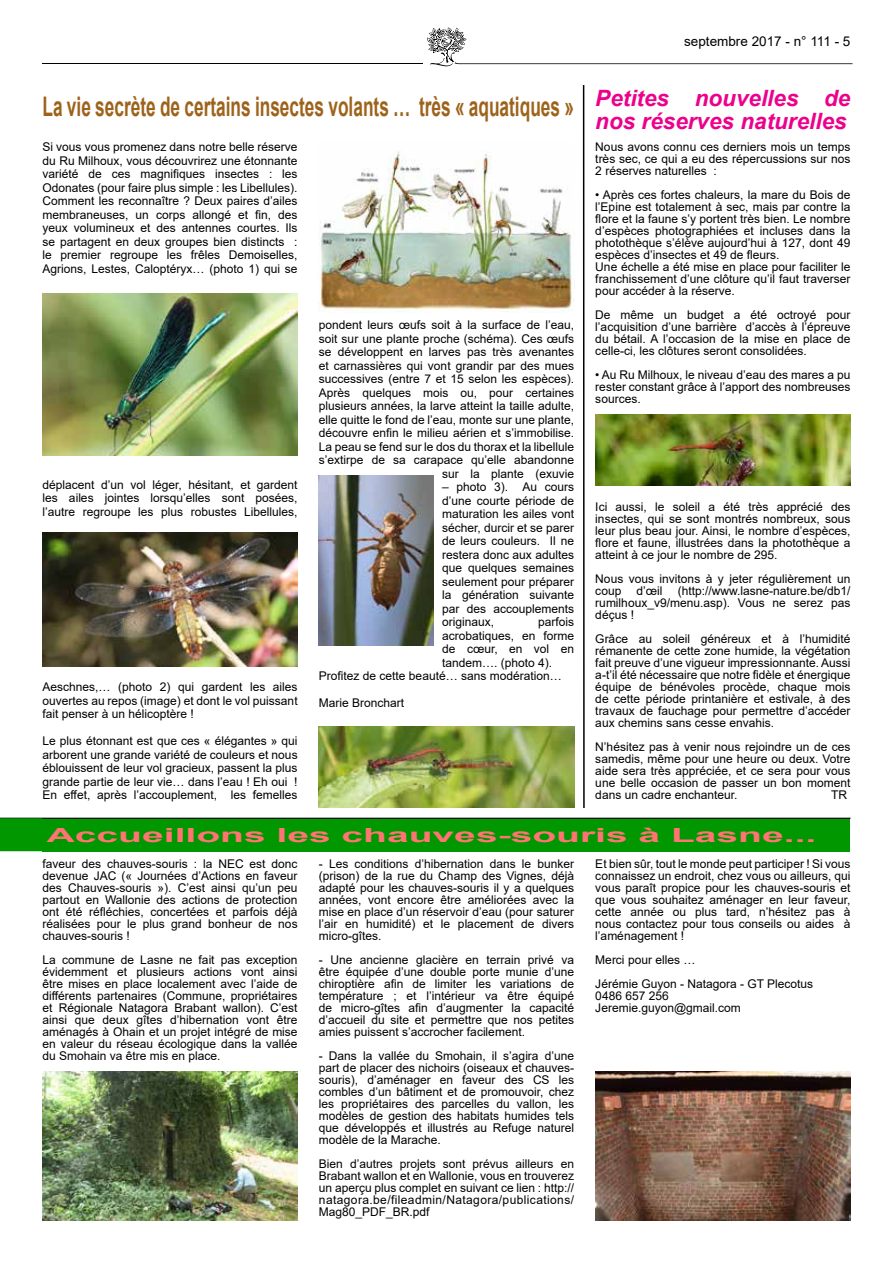
<style>
.page{position:relative;width:893px;height:1263px;background:#fff}
.page>*{position:absolute;margin:0;border:0;box-sizing:border-box;transform-origin:0 0}
.t1{font:700 27px "Arial";color:#9d631b;scale:.64 1}
.t2{font:italic 700 22.5px/22.5px "Arial";color:#ec008c}
.t3{font:700 19.5px "Arial";color:#ff7373;scale:2 1}
.t4{font:13.5px "Arial";color:#000}
.t5{font:12px/12px "Arial";color:#000;text-align:justify}
</style>
<div class="page">
<svg style="left:427px;top:27px;width:426px;height:39px"></svg>
<hr style="left:43px;top:63px;width:380px;height:1px;background:#000">
<hr style="left:0;top:818px;width:850px;height:1px;background:#000">
<div style="left:43px;top:819px;width:807px;height:32px;background:#009700"></div>
<img style="left:43px;top:293px;width:255px;height:163px">
<img style="left:43px;top:532px;width:255px;height:135px">
<img style="left:319px;top:151px;width:255px;height:161px">
<img style="left:319px;top:475px;width:115px;height:170px">
<img style="left:319px;top:726px;width:255px;height:82px">
<img style="left:43px;top:1071px;width:255px;height:149px">
<img style="left:595px;top:1071px;width:255px;height:149px">
<svg style="left:0;top:818px;width:43px;height:33px"></svg>
<img style="left:595px;top:415px;width:255px;height:70px">
<hr style="left:583px;top:85px;width:2px;height:723px;background:#000">
<h1 class="t1" style="left:43px;top:88px;width:832px">La vie secrète de certains insectes volants … très « aquatiques »</h1>
<p class="t5" style="left:43px;top:140px;width:257px;line-height:13.5px">Si vous vous promenez dans notre belle réserve du Ru Milhoux, vous découvrirez une étonnante variété de ces magnifiques insectes : les Odonates (pour faire plus simple : les Libellules).<br>Comment les reconnaître ? Deux paires d’ailes membraneuses, un corps allongé et fin, des yeux volumineux et des antennes courtes. Ils se partagent en deux groupes bien distincts : le premier regroupe les frêles Demoiselles, Agrions, Lestes, Caloptéryx… (photo 1) qui se</p>
<p class="t5" style="left:43px;top:478px;width:257px;line-height:13.5px">déplacent d’un vol léger, hésitant, et gardent les ailes jointes lorsqu’elles sont posées, l’autre regroupe les plus robustes Libellules,</p>
<p class="t5" style="left:43px;top:680px;width:257px;line-height:13.5px">Aeschnes,… (photo 2) qui gardent les ailes ouvertes au repos (image) et dont le vol puissant fait penser à un hélicoptère !</p>
<p class="t5" style="left:43px;top:734px;width:257px;line-height:13.5px">Le plus étonnant est que ces « élégantes » qui arborent une grande variété de couleurs et nous éblouissent de leur vol gracieux, passent la plus grande partie de leur vie… dans l’eau ! Eh oui !<br>En effet, après l’accouplement, les femelles</p>
<p class="t5" style="left:319px;top:318px;width:257px;line-height:13.5px;text-align:right">pondent leurs œufs soit à la surface de l’eau, soit sur une plante proche (schéma). Ces œufs se développent en larves pas très avenantes et carnassières qui vont grandir par des mues successives (entre 7 et 15 selon les espèces).<br>Après quelques mois ou, pour certaines plusieurs années, la larve atteint la taille adulte, elle quitte le fond de l’eau, monte sur une plante, découvre enfin le milieu aérien et s’immobilise.<br>La peau se fend sur le dos du thorax et la libellule s’extirpe de sa carapace qu’elle abandonne sur la plante (exuvie</p>
<p class="t5" style="left:442px;top:480px;width:133px;line-height:13.5px">– photo 3). Au cours d’une courte période de maturation les ailes vont sécher, durcir et se parer de leurs couleurs. Il ne restera donc aux adultes que quelques semaines seulement pour préparer la génération suivante par des accouplements originaux,</p>
<p class="t5" style="left:538px;top:616px;width:38px">parfois</p>
<p class="t5" style="left:442px;top:630px;width:133px">acrobatiques, en forme</p>
<p class="t5" style="left:442px;top:643px;width:133px">de cœur, en vol en</p>
<p class="t5" style="left:442px;top:657px;width:112px">tandem…. (photo 4).</p>
<p class="t5" style="left:319px;top:670px;width:244px">Profitez de cette beauté… sans modération…</p>
<p class="t5" style="left:319px;top:697px;width:87px">Marie Bronchart</p>
<p class="t4" style="left:684px;top:32px;width:168px">septembre 2017 - n° 111 - 5</p>
<h2 class="t2" style="left:595px;top:88px;width:257px">Petites nouvelles de nos réserves naturelles</h2>
<p class="t5" style="left:595px;top:141px;width:257px">Nous avons connu ces derniers mois un temps très sec, ce qui a eu des répercussions sur nos 2 réserves naturelles :</p>
<p class="t5" style="left:595px;top:189px;width:257px;text-align:left">• Après ces fortes chaleurs, la mare du Bois de l’Epine est totalement à sec, mais par contre la flore et la faune s’y portent très bien. Le nombre d’espèces photographiées et incluses dans la photothèque s’élève aujourd’hui à 127, dont 49 espèces d’insectes et 49 de fleurs.<br>Une échelle a été mise en place pour faciliter le franchissement d’une clôture qu’il faut traverser pour accéder à la réserve.</p>
<p class="t5" style="left:595px;top:309px;width:257px">De même un budget a été octroyé pour l’acquisition d’une barrière d’accès à l’épreuve du bétail. A l’occasion de la mise en place de celle-ci, les clôtures seront consolidées.</p>
<p class="t5" style="left:595px;top:369px;width:257px">• Au Ru Milhoux, le niveau d’eau des mares a pu rester constant grâce à l’apport des nombreuses sources.</p>
<p class="t5" style="left:595px;top:501px;width:257px">Ici aussi, le soleil a été très apprécié des insectes, qui se sont montrés nombreux, sous leur plus beau jour. Ainsi, le nombre d’espèces, flore et faune, illustrées dans la photothèque a atteint à ce jour le nombre de 295.</p>
<p class="t5" style="left:595px;top:573px;width:257px">Nous vous invitons à y jeter régulièrement un coup</p>
<p class="t5" style="left:595px;top:585px;width:257px;text-indent:82px">(http://www.lasne-nature.be/db1/ rumilhoux_v9/menu.asp). Vous ne serez pas déçus !</p>
<p class="t5" style="left:595px;top:633px;width:257px">Grâce au soleil généreux et à l’humidité rémanente de cette zone humide, la végétation fait preuve d’une vigueur impressionnante. Aussi a-t’il été nécessaire que notre fidèle et énergique équipe de bénévoles procède, chaque mois de cette période printanière et estivale, à des travaux de fauchage pour permettre d’accéder aux chemins sans cesse envahis.</p>
<p class="t5" style="left:595px;top:741px;width:257px">N’hésitez pas à venir nous rejoindre un de ces samedis, même pour une heure ou deux. Votre aide sera très appréciée, et ce sera pour vous une belle occasion de passer un bon moment dans un cadre enchanteur.</p>
<p class="t5" style="left:636px;top:585px;width:27px">d’œil</p>
<p class="t5" style="left:831px;top:789px;width:17px">TR</p>
<h3 class="t3" style="left:47px;top:821px;width:386px">Accueillons les chauves-souris à Lasne...</h3>
<p class="t5" style="left:43px;top:857px;width:257px">faveur des chauves-souris : la NEC est donc devenue JAC (« Journées d’Actions en faveur des Chauves-souris »). C’est ainsi qu’un peu partout en Wallonie des actions de protection ont été réfléchies, concertées et parfois déjà réalisées pour le plus grand bonheur de nos chauves-souris !</p>
<p class="t5" style="left:43px;top:953px;width:257px">La commune de Lasne ne fait pas exception évidemment et plusieurs actions vont ainsi être mises en place localement avec l’aide de différents partenaires (Commune, propriétaires et Régionale Natagora Brabant wallon). C’est ainsi que deux gîtes d’hibernation vont être aménagés à Ohain et un projet intégré de mise en valeur du réseau écologique dans la vallée du Smohain va être mis en place.</p>
<p class="t5" style="left:319px;top:857px;width:257px">- Les conditions d’hibernation dans le bunker (prison) de la rue du Champ des Vignes, déjà adapté pour les chauves-souris il y a quelques années, vont encore être améliorées avec la mise en place d’un réservoir d’eau (pour saturer l’air en humidité) et le placement de divers micro-gîtes.</p>
<p class="t5" style="left:319px;top:953px;width:257px">- Une ancienne glacière en terrain privé va être équipée d’une double porte munie d’une chiroptière afin de limiter les variations de température ; et l’intérieur va être équipé de micro-gîtes afin d’augmenter la capacité d’accueil du site et permettre que nos petites amies puissent s’accrocher facilement.</p>
<p class="t5" style="left:319px;top:1049px;width:257px">- Dans la vallée du Smohain, il s’agira d’une part de placer des nichoirs (oiseaux et chauves&shy;souris), d’aménager en faveur des CS les combles d’un bâtiment et de promouvoir, chez les propriétaires des parcelles du vallon, les modèles de gestion des habitats humides tels que développés et illustrés au Refuge naturel modèle de la Marache.</p>
<p class="t5" style="left:319px;top:1157px;width:257px">Bien d’autres projets sont prévus ailleurs en Brabant wallon et en Wallonie, vous en trouverez un aperçu plus complet en suivant ce lien : http:// natagora.be/fileadmin/Natagora/publications/ Mag80_PDF_BR.pdf</p>
<p class="t5" style="left:595px;top:857px;width:257px">Et bien sûr, tout le monde peut participer ! Si vous connaissez un endroit, chez vous ou ailleurs, qui vous paraît propice pour les chauves-souris et que vous souhaitez aménager en leur faveur, cette année ou plus tard, n’hésitez pas à nous contactez pour tous conseils ou aides à l’aménagement !</p>
<p class="t5" style="left:595px;top:947px;width:219px;line-height:24px">Merci pour elles …<br>Jérémie Guyon - Natagora - GT Plecotus</p>
<p class="t5" style="left:595px;top:989px;width:147px">0486 657 256<br>Jeremie.guyon@gmail.com</p>
</div>
